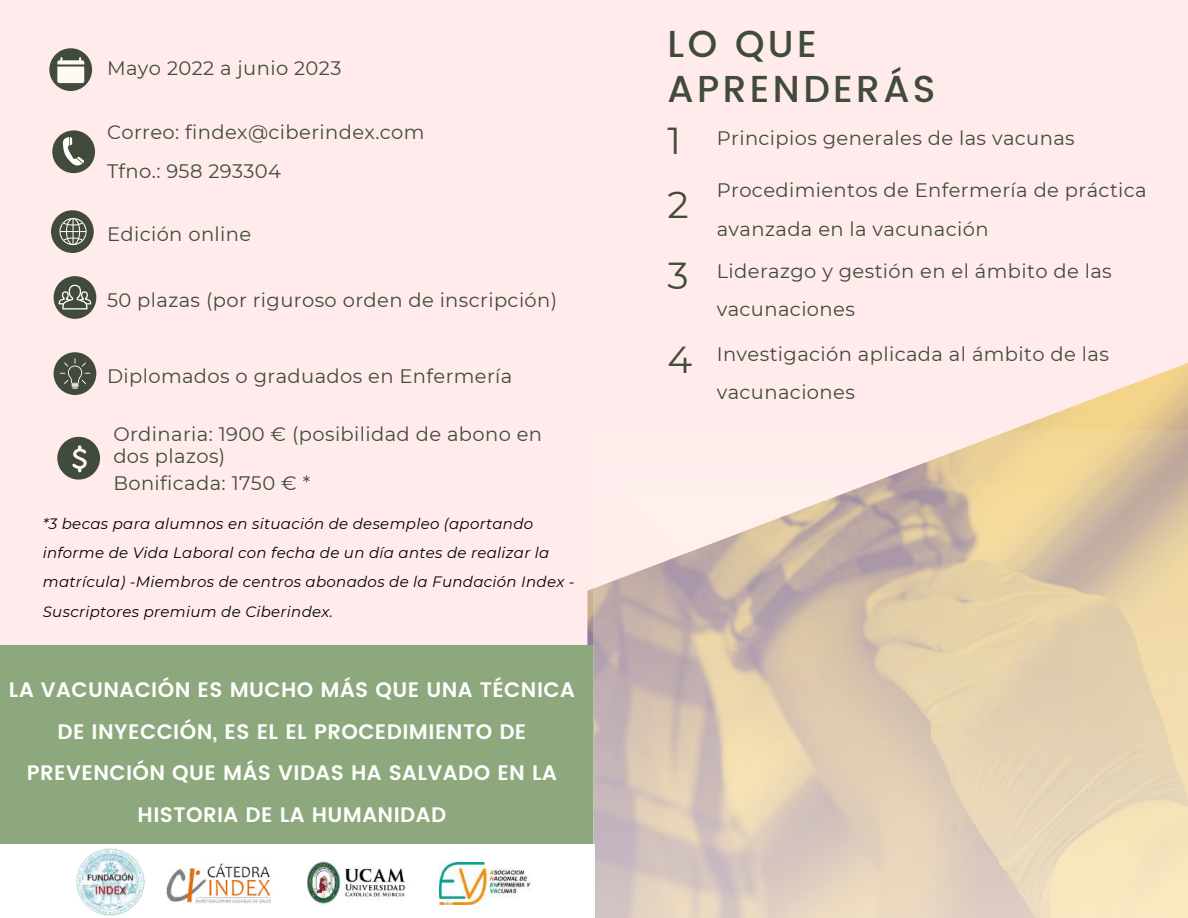
<style>
.page{position:relative;width:1188px;height:918px;background:#ffebeb}
.page>*{position:absolute;margin:0;border:0;box-sizing:border-box;transform-origin:0 0}
.t1{font:500 37.5px/45px "Poppins";letter-spacing:.09em;color:#414b3b}
.t2{font:37.5px/64.3px "Montserrat";color:#414b3b}
.t3{font:600 21px/41.7px "Poppins";letter-spacing:.02em;color:#fff;text-align:center}
.t4{font:19.5px/38.2px "Montserrat";letter-spacing:.02em;color:#414b3b}
.t5{font:italic 15px/29.2px "Montserrat";letter-spacing:.02em;color:#000}
.s1{font-size:37.5px}
</style>
<div class="page">
<img style="left:587px;top:363px;width:601px;height:283px">
<div style="left:0;top:646px;width:594px;height:272px;background:#8ca87c"></div>
<div style="left:51px;top:210px;width:43px;height:43px;background:#414b3b;border-radius:50%"></div>
<div style="left:54px;top:276px;width:42px;height:43px;background:#414b3b;border-radius:50%"></div>
<svg style="left:594px;top:430px;width:594px;height:488px;background:#e0ccb6"></svg>
<div style="left:49px;top:48px;width:43px;height:43px;background:#414b3b;border-radius:50%"></div>
<svg style="left:57px;top:57px;width:27px;height:26px"></svg>
<svg style="left:59px;top:218px;width:28px;height:28px"></svg>
<svg style="left:59px;top:285px;width:32px;height:24px"></svg>
<div style="left:54px;top:352px;width:42px;height:43px;background:#414b3b;border-radius:50%"></div>
<svg style="left:60px;top:358px;width:30px;height:31px"></svg>
<div style="left:0;top:845px;width:594px;height:73px;background:#fff"></div>
<img style="left:284px;top:844px;width:145px;height:74px">
<img style="left:439px;top:863px;width:97px;height:41px">
<img style="left:75px;top:848px;width:71px;height:69px">
<img style="left:165px;top:863px;width:108px;height:40px">
<div style="left:57px;top:437px;width:43px;height:43px;background:#414b3b;border-radius:50%"></div>
<svg style="left:72px;top:445px;width:15px;height:27px"></svg>
<div style="left:52px;top:130px;width:43px;height:43px;background:#414b3b;border-radius:50%"></div>
<svg style="left:63px;top:137px;width:21px;height:29px"></svg>
<p class="t4" style="left:107px;top:49px;width:236px">Mayo 2022 a junio 2023</p>
<p class="t4" style="left:107px;top:113px;width:319px">Correo: findex@ciberindex.com<br>Tfno.: 958 293304</p>
<h1 class="t1" style="left:668px;top:22px;width:269px">LO QUE<br>APRENDERÁS</h1>
<h1 class="t2" style="left:668px;top:108px;width:23px">1<br>2</h1>
<p class="t4" style="left:717px;top:119px;width:360px">Principios generales de las vacunas</p>
<p class="t4" style="left:717px;top:171px;width:432px">Procedimientos de Enfermería de práctica</p>
<p class="t4" style="left:107px;top:215px;width:146px">Edición online</p>
<p class="t4" style="left:717px;top:209px;width:273px">avanzada en la vacunación</p>
<p class="t4" style="left:107px;top:281px;width:452px">50 plazas (por riguroso orden de inscripción)</p>
<p class="t4" style="left:107px;top:357px;width:407px">Diplomados o graduados en Enfermería</p>
<p class="t4" style="left:113px;top:424px;width:430px;line-height:21.3px">Ordinaria: 1900 € (posibilidad de abono en dos plazos)</p>
<p class="t4" style="left:113px;top:463px;width:198px">Bonificada: 1750 € *</p>
<p class="t5" style="left:43px;top:509px;width:533px">*3 becas para alumnos en situación de desempleo (aportando informe de Vida Laboral con fecha de un día antes de realizar la matrícula) -Miembros de centros abonados de la Fundación Index - Suscriptores premium de Ciberindex.</p>
<p class="t3" style="left:9px;top:669px;width:567px">LA VACUNACIÓN ES MUCHO MÁS QUE UNA TÉCNICA DE INYECCIÓN, ES EL EL PROCEDIMIENTO DE PREVENCIÓN QUE MÁS VIDAS HA SALVADO EN LA HISTORIA DE LA HUMANIDAD</p>
<h1 class="t2" style="left:668px;top:243px;width:23px">3</h1>
<p class="t4" style="left:717px;top:252px;width:397px">Liderazgo y gestión en el ámbito de las vacunaciones</p>
<p class="t4" style="left:717px;top:335px;width:394px;text-indent:-49px"><span class="s1">4</span> Investigación aplicada al ámbito de las vacunaciones</p>
</div>
